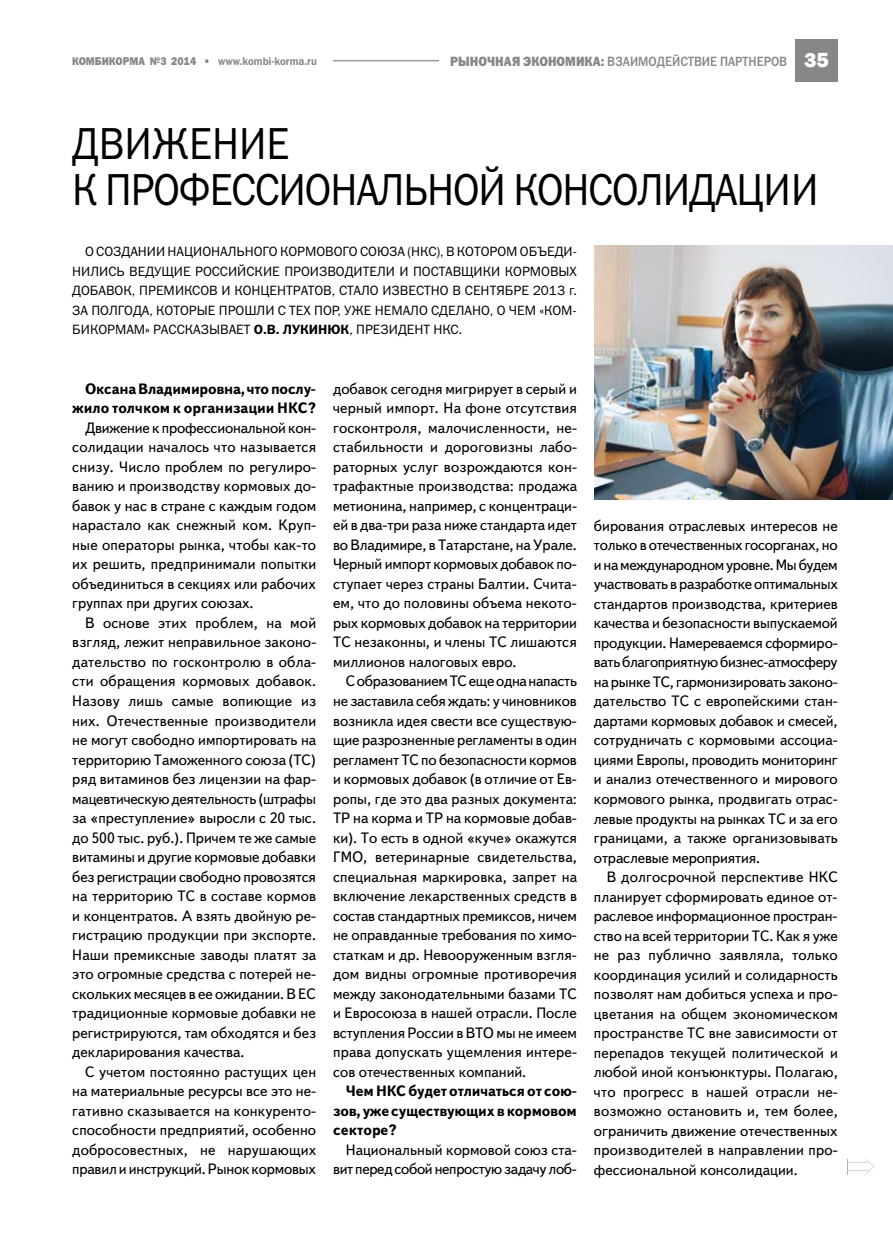
<style>
.page{position:relative;width:893px;height:1234px;background:#fff}
.page>*{position:absolute;margin:0;border:0;box-sizing:border-box;transform-origin:0 0}
.t1{font:45px/46.5px "Franklin Gothic Book C";letter-spacing:-.025em;color:#000;scale:.9 1}
.t2{font:15px/19.5px "Text Book C";color:#000;text-align:justify}
.t3{font:700 15px/19.5px "Text Book C";letter-spacing:-.015em;color:#000;text-align:right}
.t4{font:15px/19.5px "Text Book C";letter-spacing:-.02em;color:#000;text-align:right}
.t5{font:13.5px/19.5px "Franklin Gothic Book C";color:#000;text-align:justify}
.t6{font:13.5px "Franklin Gothic Medium C";color:#878787;scale:.9 1}
.t7{font:11.25px "Franklin Gothic Demi C";color:#878787;scale:.9 1}
.s1{font-family:"Franklin Gothic Heavy C"}
.s2{font-family:"Franklin Gothic";font-weight:800;font-size:21px;color:#fff}
.s3{font-family:"Franklin Gothic Demi C"}
</style>
<div class="page">
<div style="left:795px;top:39px;width:43px;height:42px;background:#878787"></div>
<hr style="left:333px;top:60px;width:106px;height:1px;background:#9d9c9c">
<img style="left:594px;top:245px;width:299px;height:254px">
<svg style="left:847px;top:1159px;width:28px;height:15px"></svg>
<p class="t7" style="left:72px;top:54px;width:274px"><span class="s1">КОМБИКОРМА №3 2014 •</span> www.kombi-korma.ru</p>
<p class="t6" style="left:450px;top:54px;width:422px"><span class="s1">РЫНОЧНАЯ ЭКОНОМИКА:</span> ВЗАИМОДЕЙСТВИЕ ПАРТНЕРОВ <span class="s2">35</span></p>
<h1 class="t1" style="left:72px;top:119px;width:831px">ДВИЖЕНИЕ<br>К ПРОФЕССИОНАЛЬНОЙ КОНСОЛИДАЦИИ</h1>
<p class="t5" style="left:72px;top:241px;width:506px;text-indent:13px">О СОЗДАНИИ НАЦИОНАЛЬНОГО КОРМОВОГО СОЮЗА (НКС), В КОТОРОМ ОБЪЕДИ-НИЛИСЬ ВЕДУЩИЕ РОССИЙСКИЕ ПРОИЗВОДИТЕЛИ И ПОСТАВЩИКИ КОРМОВЫХ ДОБАВОК, ПРЕМИКСОВ И КОНЦЕНТРАТОВ, СТАЛО ИЗВЕСТНО В СЕНТЯБРЕ 2013 г.<br>ЗА ПОЛГОДА, КОТОРЫЕ ПРОШЛИ С ТЕХ ПОР, УЖЕ НЕМАЛО СДЕЛАНО, О ЧЕМ «КОМ-БИКОРМАМ» РАССКАЗЫВАЕТ <span class="s3">О.В. ЛУКИНЮК</span>, ПРЕЗИДЕНТ НКС.</p>
<p class="t3" style="left:72px;top:379px;width:245px">Оксана Владимировна, что послу&shy;жило толчком к организации НКС?</p>
<p class="t2" style="left:72px;top:418px;width:245px;text-indent:13px">Движение к профессиональной кон&shy;солидации началось что называется снизу. Число проблем по регулиро&shy;ванию и производству кормовых до&shy;бавок у нас в стране с каждым годом нарастало как снежный ком. Круп&shy;ные операторы рынка, чтобы как-то их решить, предпринимали попытки объединиться в секциях или рабочих группах при других союзах.</p>
<p class="t2" style="left:72px;top:613px;width:245px;text-indent:13px">В основе этих проблем, на мой взгляд, лежит неправильное законо&shy;дательство по госконтролю в обла&shy;сти обращения кормовых добавок.<br>Назову лишь самые вопиющие из них. Отечественные производители не могут свободно импортировать на территорию Таможенного союза (ТС) ряд витаминов без лицензии на фар&shy;мацевтическую деятельность (штрафы за «преступление» выросли с 20 тыс. до 500 тыс. руб.). Причем те же самые витамины и другие кормовые добавки без регистрации свободно провозятся на территорию ТС в составе кормов и концентратов. А взять двойную ре&shy;гистрацию продукции при экспорте.<br>Наши премиксные заводы платят за это огромные средства с потерей не&shy;скольких месяцев в ее ожидании. В ЕС традиционные кормовые добавки не регистрируются, там обходятся и без декларирования качества.</p>
<p class="t2" style="left:72px;top:1061px;width:245px;text-indent:13px">С учетом постоянно растущих цен на материальные ресурсы все это не&shy;гативно сказывается на конкуренто&shy;способности предприятий, особенно добросовестных, не нарушающих правил и инструкций. Рынок кормовых</p>
<p class="t2" style="left:333px;top:379px;width:245px">добавок сегодня мигрирует в серый и черный импорт. На фоне отсутствия госконтроля, малочисленности, не&shy;стабильности и дороговизны лабо&shy;раторных услуг возрождаются кон&shy;трафактные производства: продажа метионина, например, с концентраци&shy;ей в два-три раза ниже стандарта идет во Владимире, в Татарстане, на Урале.<br>Черный импорт кормовых добавок по&shy;ступает через страны Балтии. Счита&shy;ем, что до половины объема некото&shy;рых кормовых добавок на территории ТС незаконны, и члены ТС лишаются миллионов налоговых евро.</p>
<p class="t2" style="left:333px;top:671px;width:245px;text-indent:13px">С образованием ТС еще одна напасть не заставила себя ждать: у чиновников возникла идея свести все существую&shy;щие разрозненные регламенты в один регламент ТС по безопасности кормов и кормовых добавок (в отличие от Ев&shy;ропы, где это два разных документа:<br>ТР на корма и ТР на кормовые добав&shy;ки). То есть в одной «куче» окажутся ГМО, ветеринарные свидетельства, специальная маркировка, запрет на включение лекарственных средств в состав стандартных премиксов, ничем не оправданные требования по химо&shy;статкам и др. Невооруженным взгля&shy;дом видны огромные противоречия между законодательными базами ТС и Евросоюза в нашей отрасли. После вступления России в ВТО мы не имеем права допускать ущемления интере&shy;сов отечественных компаний.</p>
<p class="t3" style="left:333px;top:1081px;width:245px;text-align:justify;text-indent:13px">Чем НКС будет отличаться от сою&shy;зов, уже существующих в кормовом секторе?</p>
<p class="t4" style="left:333px;top:1139px;width:245px">Национальный кормовой союз ста&shy;вит перед собой непростую задачу лоб-</p>
<p class="t2" style="left:594px;top:516px;width:245px">бирования отраслевых интересов не только в отечественных госорганах, но и на международном уровне. Мы будем участвовать в разработке оптимальных стандартов производства, критериев качества и безопасности выпускаемой продукции. Намереваемся сформиро&shy;вать благоприятную бизнес-атмосферу на рынке ТС, гармонизировать законо&shy;дательство ТС с европейскими стан&shy;дартами кормовых добавок и смесей, сотрудничать с кормовыми ассоциа&shy;циями Европы, проводить мониторинг и анализ отечественного и мирового кормового рынка, продвигать отрас&shy;левые продукты на рынках ТС и за его границами, а также организовывать отраслевые мероприятия.</p>
<p class="t2" style="left:594px;top:867px;width:245px;text-indent:13px">В долгосрочной перспективе НКС планирует сформировать единое от&shy;раслевое информационное простран&shy;ство на всей территории ТС. Как я уже не раз публично заявляла, только координация усилий и солидарность позволят нам добиться успеха и про&shy;цветания на общем экономическом пространстве ТС вне зависимости от перепадов текущей политической и любой иной конъюнктуры. Полагаю, что прогресс в нашей отрасли не&shy;возможно остановить и, тем более, ограничить движение отечественных производителей в направлении про&shy;фессиональной консолидации.</p>
</div>
